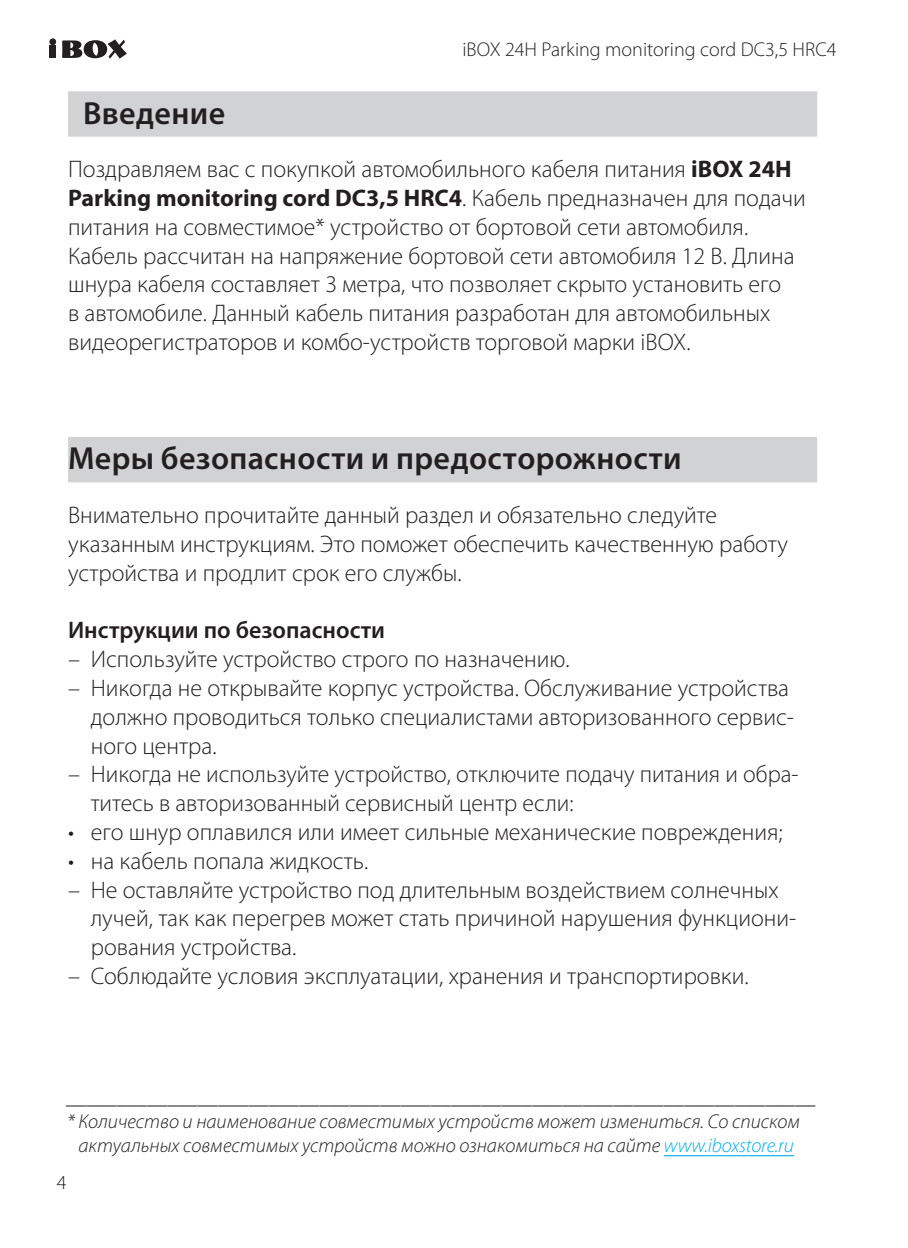
<style>
.page{position:relative;width:908px;height:1248px;background:#fff}
.page>*{position:absolute;margin:0;border:0;box-sizing:border-box;transform-origin:0 0}
.Заголовок{font:600 32px "Myriad Pro";letter-spacing:.01em;color:#231f20}
.Основной{font:300 24px/28.8px "Myriad Pro";color:#231f20}
.Основной-2{font:600 24px "Myriad Pro";color:#231f20}
.Сноска_внизу{font:italic 300 20px/24px "Myriad Pro";color:#231f20;text-align:center}
.t1{font:300 20px "Myriad Pro";color:#231f20}
.s1{font-weight:700}
.s2{color:#00aeef}
</style>
<div class="page">
<svg style="left:62px;top:39px;width:64px;height:20px"></svg>
<div style="left:49px;top:46px;width:7px;height:12px;background:#231f20"></div>
<div style="left:49px;top:38px;width:7px;height:7px;background:#231f20;border-radius:50%"></div>
<div style="left:68px;top:91px;width:748px;height:46px;background:#d1d2d4"></div>
<div style="left:68px;top:437px;width:748px;height:45px;background:#d1d2d4"></div>
<hr style="left:663px;top:1154px;width:130px;height:2px;background:#00aeef">
<p class="t1" style="left:462px;top:37px;width:375px">iBOX 24H Parking monitoring cord DC3,5 HRC4</p>
<p class="Заголовок" style="left:83px;top:92px;width:144px">Введение</p>
<p class="Основной" style="left:68px;top:154px;width:739px">Поздравляем вас с покупкой автомобильного кабеля питания <span class="s1">iBOX 24H Parking monitoring cord DC3,5 HRC4</span>. Кабель предназначен для подачи питания на совместимое* устройство от бортовой сети автомобиля.<br>Кабель рассчитан на напряжение бортовой сети автомобиля 12 В. Длина шнура кабеля составляет 3 метра, что позволяет скрыто установить его<br>в автомобиле. Данный кабель питания разработан для автомобильных видеорегистраторов и комбо-устройств торговой марки iBOX.</p>
<p class="Заголовок" style="left:68px;top:438px;width:615px">Меры безопасности и предосторожности</p>
<p class="Основной" style="left:68px;top:500px;width:721px">Внимательно прочитайте данный раздел и обязательно следуйте указанным инструкциям. Это поможет обеспечить качественную работу устройства и продлит срок его службы.</p>
<p class="Основной-2" style="left:68px;top:615px;width:318px">Инструкции по безопасности</p>
<p class="Основной" style="left:68px;top:644px;width:503px">– Используйте устройство строго по назначению.</p>
<p class="Основной" style="left:91px;top:673px;width:704px;text-indent:-23px">– Никогда не открывайте корпус устройства. Обслуживание устройства должно проводиться только специалистами авторизованного сервис&shy;ного центра.</p>
<p class="Основной" style="left:91px;top:759px;width:709px;text-indent:-23px">– Никогда не используйте устройство, отключите подачу питания и обра&shy;титесь в авторизованный сервисный центр если:</p>
<p class="Основной" style="left:68px;top:817px;width:715px">• его шнур оплавился или имеет сильные механические повреждения;</p>
<p class="Основной" style="left:68px;top:846px;width:301px">• на кабель попала жидкость.</p>
<p class="Основной" style="left:91px;top:874px;width:706px;text-indent:-23px">– Не оставляйте устройство под длительным воздействием солнечных лучей, так как перегрев может стать причиной нарушения функциони&shy;рования устройства.</p>
<p class="Основной" style="left:68px;top:961px;width:681px">– Соблюдайте условия эксплуатации, хранения и транспортировки.</p>
<p class="Сноска_внизу" style="left:67px;top:1084px;width:750px">__________________________________________________________________________</p>
<p class="Сноска_внизу" style="left:67px;top:1108px;width:734px">* Количество и наименование совместимых устройств может измениться. Со списком актуальных совместимых устройств можно ознакомиться на сайте <span class="s2">www.iboxstore.ru</span></p>
<p class="t1" style="left:57px;top:1170px;width:11px">4</p>
</div>
